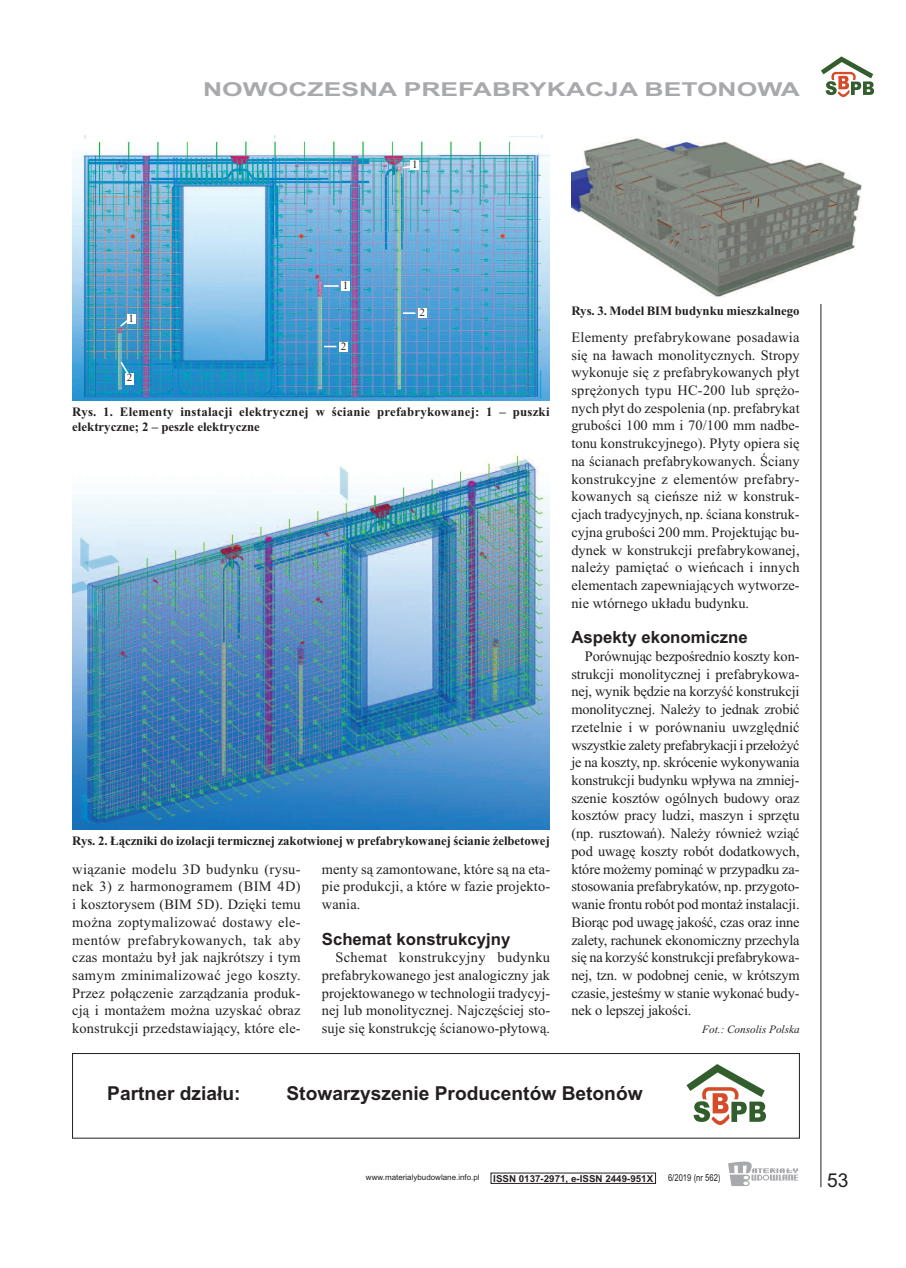
<style>
.page{position:relative;width:906px;height:1268px;background:#fff}
.page>*{position:absolute;margin:0;border:0;box-sizing:border-box;transform-origin:0 0}
.t1{font:700 19.2px "Arial";color:#231f20}
.t2{font:700 19.2px "Arial";color:#a8a9ad;scale:1.38 1}
.t3{font:19.2px "Arial";color:#231f20}
.t4{font:700 16.8px "Arial";color:#231f20}
.t5{font:14.4px/17.7px "Times New Roman";letter-spacing:.005em;color:#231f20;text-align:justify}
.t6{font:700 12.75px "Times New Roman";color:#231f20}
.t7{font:700 12.75px/14.4px "Times New Roman";letter-spacing:.02em;color:#231f20}
.t8{font:italic 11.25px "Times New Roman";color:#231f20}
.t9{font:11.25px "Times New Roman";color:#231f20}
.t10{font:700 9.6px "Arial";color:#231f20}
.t11{font:9.6px "Arial";color:#231f20;scale:.8 1}
.t12{font:7.95px "Arial";color:#231f20}
</style>
<div class="page">
<hr style="left:820px;top:304px;width:1px;height:882px;background:#231f20">
<svg style="left:728px;top:1161px;width:70px;height:24px"></svg>
<svg style="left:821px;top:56px;width:53px;height:41px"></svg>
<img style="left:72px;top:452px;width:477px;height:377px">
<img style="left:571px;top:136px;width:291px;height:161px">
<div style="left:72px;top:1053px;width:727px;height:85px;border:1px solid #231f20"></div>
<svg style="left:686px;top:1064px;width:80px;height:60px"></svg>
<img style="left:72px;top:136px;width:477px;height:264px">
<div style="left:127px;top:314px;width:8px;height:10px;background:#fff"></div>
<svg style="left:118px;top:318px;width:12px;height:10px"></svg>
<div style="left:411px;top:160px;width:8px;height:10px;background:#fff"></div>
<div style="left:341px;top:281px;width:9px;height:10px;background:#fff"></div>
<svg style="left:401px;top:165px;width:10px;height:4px"></svg>
<svg style="left:324px;top:285px;width:14px;height:2px"></svg>
<div style="left:339px;top:342px;width:8px;height:9px;background:#fff"></div>
<svg style="left:324px;top:345px;width:12px;height:2px"></svg>
<div style="left:418px;top:308px;width:8px;height:10px;background:#fff"></div>
<svg style="left:403px;top:312px;width:12px;height:2px"></svg>
<div style="left:125px;top:373px;width:9px;height:11px;background:#fff"></div>
<svg style="left:119px;top:360px;width:11px;height:16px"></svg>
<h1 class="t2" style="left:203px;top:78px;width:434px">NOWOCZESNA PREFABRYKACJA BETONOWA</h1>
<p class="t9" style="left:412px;top:158px;width:7px">1</p>
<p class="t9" style="left:128px;top:312px;width:7px">1</p>
<p class="t9" style="left:343px;top:278px;width:7px">1</p>
<p class="t9" style="left:341px;top:339px;width:7px">2</p>
<p class="t9" style="left:419px;top:306px;width:7px">2</p>
<p class="t9" style="left:127px;top:371px;width:7px">2</p>
<p class="t7" style="left:72px;top:404px;width:479px">Rys. 1. Elementy instalacji elektrycznej w ścianie prefabrykowanej: 1 – puszki elektryczne; 2 – peszle elektryczne</p>
<p class="t6" style="left:72px;top:833px;width:479px">Rys. 2. Łączniki do izolacji termicznej zakotwionej w prefabrykowanej ścianie żelbetowej</p>
<p class="t5" style="left:72px;top:859px;width:230px">wiązanie modelu 3D budynku (rysu&shy;nek 3) z harmonogramem (BIM 4D) i kosztorysem (BIM 5D). Dzięki temu można zoptymalizować dostawy ele&shy;mentów prefabrykowanych, tak aby czas montażu był jak najkrótszy i tym samym zminimalizować jego koszty.<br>Przez połączenie zarządzania produk&shy;cją i montażem można uzyskać obraz konstrukcji przedstawiający, które ele-</p>
<p class="t5" style="left:322px;top:859px;width:230px">menty są zamontowane, które są na eta&shy;pie produkcji, a które w fazie projekto&shy;wania.</p>
<p class="t4" style="left:322px;top:928px;width:190px">Schemat konstrukcyjny</p>
<p class="t5" style="left:322px;top:948px;width:230px;text-indent:14px">Schemat konstrukcyjny budynku prefabrykowanego jest analogiczny jak projektowanego w technologii tradycyj&shy;nej lub monolitycznej. Najczęściej sto&shy;suje się konstrukcję ścianowo-płytową.</p>
<p class="t6" style="left:571px;top:303px;width:230px">Rys. 3. Model BIM budynku mieszkalnego</p>
<p class="t5" style="left:571px;top:328px;width:230px">Elementy prefabrykowane posadawia się na ławach monolitycznych. Stropy wykonuje się z prefabrykowanych płyt sprężonych typu HC-200 lub sprężo&shy;nych płyt do zespolenia (np. prefabrykat grubości 100 mm i 70/100 mm nadbe&shy;tonu konstrukcyjnego). Płyty opiera się na ścianach prefabrykowanych. Ściany konstrukcyjne z elementów prefabry&shy;kowanych są cieńsze niż w konstruk&shy;cjach tradycyjnych, np. ściana konstruk&shy;cyjna grubości 200 mm. Projektując bu&shy;dynek w konstrukcji prefabrykowanej, należy pamiętać o wieńcach i innych elementach zapewniających wytworze&shy;nie wtórnego układu budynku.</p>
<p class="t4" style="left:571px;top:627px;width:178px">Aspekty ekonomiczne</p>
<p class="t5" style="left:571px;top:647px;width:230px;text-indent:14px">Porównując bezpośrednio koszty kon&shy;strukcji monolitycznej i prefabrykowa&shy;nej, wynik będzie na korzyść konstrukcji monolitycznej. Należy to jednak zrobić rzetelnie i w porównaniu uwzględnić wszystkie zalety prefabrykacji i przełożyć je na koszty, np. skrócenie wykonywania konstrukcji budynku wpływa na zmniej&shy;szenie kosztów ogólnych budowy oraz kosztów pracy ludzi, maszyn i sprzętu (np. rusztowań). Należy również wziąć pod uwagę koszty robót dodatkowych, które możemy pominąć w przypadku za&shy;stosowania prefabrykatów, np. przygoto&shy;wanie frontu robót pod montaż instalacji.<br>Biorąc pod uwagę jakość, czas oraz inne zalety, rachunek ekonomiczny przechyla się na korzyść konstrukcji prefabrykowa&shy;nej, tzn. w podobnej cenie, w krótszym czasie, jesteśmy w stanie wykonać budy&shy;nek o lepszej jakości.</p>
<p class="t8" style="left:702px;top:1022px;width:99px">Fot.: Consolis Polska</p>
<h1 class="t1" style="left:107px;top:1082px;width:135px">Partner działu:</h1>
<h1 class="t1" style="left:286px;top:1081px;width:358px">Stowarzyszenie Producentów Betonów</h1>
<p class="t12" style="left:366px;top:1172px;width:115px">www.materialybudowlane.info.pl</p>
<p class="t10" style="left:493px;top:1172px;width:161px">ISSN 0137-2971, e-ISSN 2449-951X</p>
<p class="t11" style="left:668px;top:1171px;width:67px">6/2019 (nr 562)</p>
<h1 class="t3" style="left:827px;top:1168px;width:23px">53</h1>
</div>
